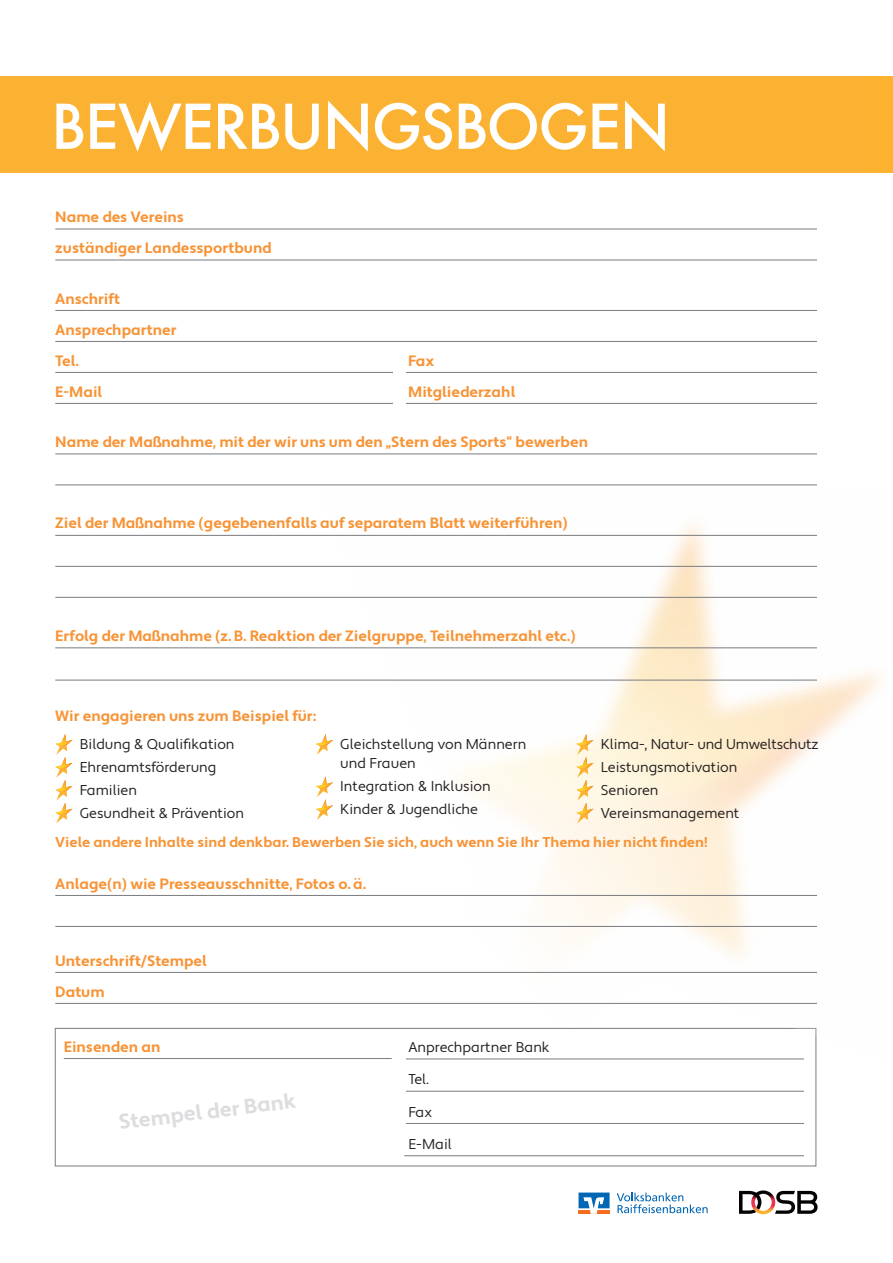
<style>
.page{position:relative;width:893px;height:1263px;background:#fff}
.page>*{position:absolute;margin:0;border:0;box-sizing:border-box;transform-origin:0 0}
.t1{font:500 60px "Futura";letter-spacing:-.03em;color:#fff}
.t2{font:700 21px "Apertura";color:#dcdddf}
.t3{font:700 15px/31px "Apertura";color:#f79437}
.t4{font:14.25px/23px "Apertura";color:#231f20}
.t5{font:700 14.25px "Apertura";color:#f79437}
</style>
<div class="page">
<div style="left:0;top:76px;width:893px;height:97px;background:#fbb131"></div>
<div style="left:55px;top:1028px;width:761px;height:138px;border:1px solid #808285"></div>
<hr style="left:404px;top:1058px;width:400px;height:1px;background:#808285">
<hr style="left:404px;top:1091px;width:400px;height:1px;background:#808285">
<hr style="left:404px;top:1123px;width:400px;height:1px;background:#808285">
<hr style="left:404px;top:1155px;width:400px;height:1px;background:#808285">
<div style="left:393px;top:1031px;width:13px;height:118px;background:#fff"></div>
<svg style="left:617px;top:1192px;width:91px;height:21px"></svg>
<svg style="left:578px;top:1192px;width:32px;height:22px"></svg>
<svg style="left:739px;top:1190px;width:79px;height:24px"></svg>
<hr style="left:55px;top:228px;width:762px;height:2px;background:#808285">
<hr style="left:55px;top:259px;width:762px;height:1px;background:#808285">
<hr style="left:55px;top:310px;width:762px;height:1px;background:#808285">
<hr style="left:55px;top:341px;width:762px;height:1px;background:#808285">
<hr style="left:55px;top:372px;width:762px;height:1px;background:#808285">
<hr style="left:55px;top:403px;width:762px;height:1px;background:#808285">
<hr style="left:55px;top:453px;width:762px;height:1px;background:#808285">
<hr style="left:55px;top:484px;width:762px;height:1px;background:#808285">
<hr style="left:55px;top:535px;width:762px;height:1px;background:#808285">
<hr style="left:55px;top:566px;width:762px;height:1px;background:#808285">
<hr style="left:55px;top:597px;width:762px;height:1px;background:#808285">
<hr style="left:55px;top:647px;width:762px;height:1px;background:#808285">
<hr style="left:55px;top:679px;width:762px;height:2px;background:#808285">
<hr style="left:55px;top:895px;width:762px;height:1px;background:#808285">
<hr style="left:55px;top:926px;width:762px;height:1px;background:#808285">
<hr style="left:55px;top:972px;width:762px;height:1px;background:#808285">
<hr style="left:55px;top:1003px;width:762px;height:1px;background:#808285">
<hr style="left:64px;top:1058px;width:328px;height:1px;background:#808285">
<div style="left:393px;top:352px;width:13px;height:57px;background:#fff"></div>
<svg style="left:55px;top:734px;width:18px;height:89px"></svg>
<svg style="left:316px;top:734px;width:17px;height:21px"></svg>
<svg style="left:316px;top:776px;width:17px;height:44px"></svg>
<svg style="left:576px;top:734px;width:18px;height:89px;background:#fde4b4"></svg>
<p class="t1" style="left:51px;top:85px;width:621px">BEWERBUNGSBOGEN</p>
<p class="t3" style="left:55px;top:202px;width:218px">Name des Vereins zuständiger Landessportbund</p>
<p class="t3" style="left:55px;top:283px;width:123px">Anschrift<br>Ansprechpartner<br>Tel.</p>
<p class="t3" style="left:408px;top:345px;width:28px">Fax</p>
<p class="t3" style="left:55px;top:376px;width:49px">E-Mail</p>
<p class="t3" style="left:408px;top:376px;width:109px">Mitgliederzahl</p>
<p class="t3" style="left:55px;top:427px;width:534px">Name der Maßnahme, mit der wir uns um den „Stern des Sports“ bewerben</p>
<p class="t3" style="left:55px;top:508px;width:514px">Ziel der Maßnahme (gegebenenfalls auf separatem Blatt weiterführen)</p>
<p class="t3" style="left:55px;top:621px;width:522px">Erfolg der Maßnahme (z.B. Reaktion der Zielgruppe, Teilnehmerzahl etc.)</p>
<p class="t3" style="left:55px;top:700px;width:262px">Wir engagieren uns zum Beispiel für:</p>
<p class="t4" style="left:80px;top:733px;width:166px">Bildung &amp; Qualifikation<br>Ehrenamtsförderung<br>Familien<br>Gesundheit &amp; Prävention</p>
<p class="t4" style="left:340px;top:735px;width:188px;line-height:19.5px">Gleichstellung von Männern und Frauen</p>
<p class="t4" style="left:601px;top:733px;width:219px">Klima-, Natur- und Umweltschutz<br>Leistungsmotivation<br>Senioren<br>Vereinsmanagement</p>
<p class="t5" style="left:55px;top:833px;width:654px">Viele andere Inhalte sind denkbar. Bewerben Sie sich, auch wenn Sie Ihr Thema hier nicht finden!</p>
<p class="t4" style="left:340px;top:775px;width:152px">Integration &amp; Inklusion<br>Kinder &amp; Jugendliche</p>
<p class="t3" style="left:55px;top:868px;width:312px">Anlage(n) wie Presseausschnitte, Fotos o.ä.</p>
<p class="t3" style="left:55px;top:945px;width:153px">Unterschrift/Stempel<br>Datum</p>
<p class="t3" style="left:64px;top:1031px;width:98px">Einsenden an</p>
<p class="t2" style="left:117px;top:1110px;width:180px;rotate:-7deg">Stempel der Bank</p>
<p class="t4" style="left:408px;top:1036px;width:143px">Anprechpartner Bank</p>
<p class="t4" style="left:408px;top:1068px;width:22px">Tel.</p>
<p class="t4" style="left:408px;top:1101px;width:25px">Fax</p>
<p class="t4" style="left:408px;top:1133px;width:45px">E-Mail</p>
</div>
